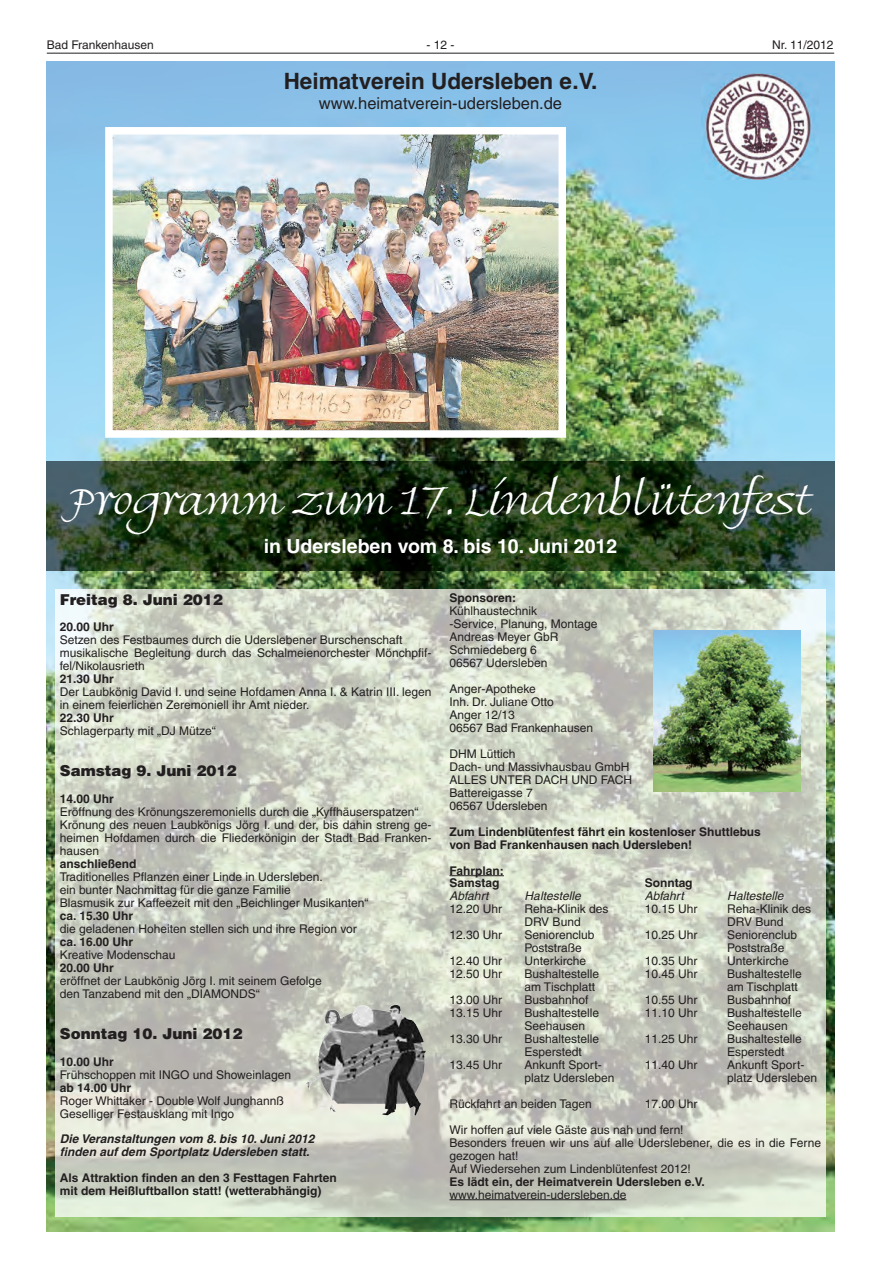
<style>
.page{position:relative;width:881px;height:1263px;background:#fff}
.page>*{position:absolute;margin:0;border:0;box-sizing:border-box;transform-origin:0 0}
.t1{font:37.5px "Fine Hand Plain";letter-spacing:-.04em;color:#fff}
.t2{font:700 22.5px "Helvetica LT";color:#231f20}
.t3{font:700 19.5px "Helvetica LT";color:#fff}
.t4{font:16.5px "Helvetica LT";color:#231f20}
.t5{font:900 15px "Helvetica LT";color:#231f20}
.t6{font:12px/12.9px "Helvetica LT";color:#231f20}
.t7{font:700 12px/12.9px "Helvetica LT";color:#231f20}
.t8{font:italic 700 12px/12.9px "Helvetica LT";letter-spacing:.005em;color:#231f20}
.t9{font:italic 12px "Helvetica LT";letter-spacing:.005em;color:#231f20}
</style>
<div class="page">
<hr style="left:47px;top:53px;width:786px;height:1px;background:#231f20">
<img style="left:47px;top:62px;width:786px;height:1169px">
<img style="left:47px;top:462px;width:786px;height:108px">
<img style="left:114px;top:136px;width:443px;height:293px">
<div style="left:105px;top:127px;width:461px;height:311px;border:8px solid #fff"></div>
<img style="left:55px;top:589px;width:770px;height:628px">
<hr style="left:449px;top:875px;width:54px;height:1px;background:#231f20">
<hr style="left:449px;top:1199px;width:177px;height:1px;background:#231f20">
<img style="left:700px;top:74px;width:118px;height:105px">
<img style="left:653px;top:631px;width:146px;height:161px">
<img style="left:306px;top:1004px;width:120px;height:111px">
<p class="t6" style="left:47px;top:39px;width:109px">Bad Frankenhausen</p>
<p class="t6" style="left:426px;top:39px;width:29px">-12-</p>
<p class="t6" style="left:771px;top:39px;width:63px">Nr. 11/2012</p>
<h2 class="t2" style="left:283px;top:73px;width:315px">Heimatverein Udersleben e.V.</h2>
<h3 class="t4" style="left:319px;top:97px;width:245px">www.heimatverein-udersleben.de</h3>
<h1 class="t1" style="left:69px;top:479px;width:743px">Programm zum 17. Lindenblütenfest</h1>
<h3 class="t3" style="left:264px;top:539px;width:355px">in Udersleben vom 8. bis 10. Juni 2012</h3>
<p class="t5" style="left:60px;top:594px;width:164px">Freitag 8. Juni 2012</p>
<p class="t7" style="left:60px;top:622px;width:55px">20.00 Uhr</p>
<p class="t6" style="left:60px;top:635px;width:373px">Setzen des Festbaumes durch die Uderslebener Burschenschaft musikalische Begleitung durch das Schalmeienorchester Mönchpfif&shy;fel/Nikolausrieth</p>
<p class="t7" style="left:60px;top:674px;width:55px">21.30 Uhr</p>
<p class="t6" style="left:60px;top:687px;width:373px">Der Laubkönig David I. und seine Hofdamen Anna I. &amp; Katrin III. legen in einem feierlichen Zeremoniell ihr Amt nieder.</p>
<p class="t7" style="left:60px;top:713px;width:55px">22.30 Uhr</p>
<p class="t6" style="left:60px;top:726px;width:157px">Schlagerparty mit „DJ Mütze“</p>
<p class="t5" style="left:60px;top:765px;width:178px">Samstag 9. Juni 2012</p>
<p class="t7" style="left:60px;top:794px;width:55px">14.00 Uhr</p>
<p class="t6" style="left:60px;top:807px;width:373px">Eröffnung des Krönungszeremoniells durch die „Kyffhäuserspatzen“ Krönung des neuen Laubkönigs Jörg I. und der, bis dahin streng ge&shy;heimen Hofdamen durch die Fliederkönigin der Stadt Bad Franken&shy;hausen</p>
<p class="t7" style="left:60px;top:858px;width:78px">anschließend</p>
<p class="t6" style="left:60px;top:871px;width:310px">Traditionelles Pflanzen einer Linde in Udersleben.<br>ein bunter Nachmittag für die ganze Familie<br>Blasmusik zur Kaffeezeit mit den „Beichlinger Musikanten“</p>
<p class="t7" style="left:60px;top:910px;width:75px">ca. 15.30 Uhr</p>
<p class="t6" style="left:60px;top:923px;width:298px">die geladenen Hoheiten stellen sich und ihre Region vor</p>
<p class="t7" style="left:60px;top:936px;width:75px">ca. 16.00 Uhr</p>
<p class="t6" style="left:60px;top:949px;width:117px">Kreative Modenschau</p>
<p class="t7" style="left:60px;top:962px;width:55px">20.00 Uhr</p>
<p class="t6" style="left:60px;top:975px;width:263px">eröffnet der Laubkönig Jörg I. mit seinem Gefolge den Tanzabend mit den „DIAMONDS“</p>
<p class="t5" style="left:60px;top:1028px;width:184px">Sonntag 10. Juni 2012</p>
<p class="t7" style="left:60px;top:1056px;width:55px">10.00 Uhr</p>
<p class="t6" style="left:60px;top:1069px;width:233px">Frühschoppen mit INGO und Showeinlagen</p>
<p class="t7" style="left:60px;top:1082px;width:73px">ab 14.00 Uhr</p>
<p class="t6" style="left:60px;top:1095px;width:225px">Roger Whittaker - Double Wolf Junghannß<br>Geselliger Festausklang mit Ingo</p>
<p class="t8" style="left:60px;top:1134px;width:256px">Die Veranstaltungen vom 8. bis 10. Juni 2012 finden auf dem Sportplatz Udersleben statt.</p>
<p class="t7" style="left:60px;top:1173px;width:278px">Als Attraktion finden an den 3 Festtagen Fahrten mit dem Heißluftballon statt! (wetterabhängig)</p>
<p class="t7" style="left:449px;top:593px;width:68px">Sponsoren:</p>
<p class="t6" style="left:449px;top:606px;width:149px">Kühlhaustechnik<br>-Service, Planung, Montage<br>Andreas Meyer GbR<br>Schmiedeberg 6<br>06567 Udersleben</p>
<p class="t6" style="left:449px;top:683px;width:145px">Anger-Apotheke<br>Inh. Dr. Juliane Otto<br>Anger 12/13<br>06567 Bad Frankenhausen</p>
<p class="t6" style="left:449px;top:748px;width:184px">DHM Lüttich<br>Dach- und Massivhausbau GmbH<br>ALLES UNTER DACH UND FACH<br>Battereigasse 7<br>06567 Udersleben</p>
<p class="t7" style="left:449px;top:826px;width:313px">Zum Lindenblütenfest fährt ein kostenloser Shuttlebus von Bad Frankenhausen nach Udersleben!</p>
<p class="t7" style="left:449px;top:865px;width:56px">Fahrplan:<br>Samstag</p>
<p class="t7" style="left:644px;top:878px;width:49px">Sonntag</p>
<p class="t9" style="left:449px;top:892px;width:41px">Abfahrt</p>
<p class="t9" style="left:524px;top:892px;width:58px">Haltestelle</p>
<p class="t9" style="left:644px;top:892px;width:41px">Abfahrt</p>
<p class="t9" style="left:727px;top:892px;width:58px">Haltestelle</p>
<p class="t6" style="left:449px;top:904px;width:54px">12.20 Uhr</p>
<p class="t6" style="left:524px;top:904px;width:85px">Reha-Klinik des</p>
<p class="t6" style="left:644px;top:904px;width:54px">10.15 Uhr</p>
<p class="t6" style="left:727px;top:904px;width:85px">Reha-Klinik des</p>
<p class="t6" style="left:524px;top:917px;width:58px">DRV Bund</p>
<p class="t6" style="left:727px;top:917px;width:58px">DRV Bund</p>
<p class="t6" style="left:449px;top:930px;width:54px">12.30 Uhr</p>
<p class="t6" style="left:524px;top:930px;width:71px">Seniorenclub</p>
<p class="t6" style="left:644px;top:930px;width:54px">10.25 Uhr</p>
<p class="t6" style="left:727px;top:930px;width:71px">Seniorenclub</p>
<p class="t6" style="left:524px;top:943px;width:59px">Poststraße</p>
<p class="t6" style="left:727px;top:943px;width:59px">Poststraße</p>
<p class="t6" style="left:449px;top:956px;width:54px">12.40 Uhr</p>
<p class="t6" style="left:524px;top:956px;width:63px">Unterkirche</p>
<p class="t6" style="left:644px;top:956px;width:54px">10.35 Uhr</p>
<p class="t6" style="left:727px;top:956px;width:63px">Unterkirche</p>
<p class="t6" style="left:449px;top:969px;width:54px">12.50 Uhr</p>
<p class="t6" style="left:524px;top:969px;width:76px">Bushaltestelle</p>
<p class="t6" style="left:644px;top:969px;width:54px">10.45 Uhr</p>
<p class="t6" style="left:727px;top:969px;width:76px">Bushaltestelle</p>
<p class="t6" style="left:524px;top:982px;width:72px">am Tischplatt</p>
<p class="t6" style="left:727px;top:982px;width:72px">am Tischplatt</p>
<p class="t6" style="left:449px;top:994px;width:54px">13.00 Uhr</p>
<p class="t6" style="left:524px;top:994px;width:65px">Busbahnhof</p>
<p class="t6" style="left:644px;top:994px;width:54px">10.55 Uhr</p>
<p class="t6" style="left:727px;top:994px;width:65px">Busbahnhof</p>
<p class="t6" style="left:449px;top:1007px;width:54px">13.15 Uhr</p>
<p class="t6" style="left:524px;top:1007px;width:76px">Bushaltestelle</p>
<p class="t6" style="left:644px;top:1007px;width:54px">11.10 Uhr</p>
<p class="t6" style="left:727px;top:1007px;width:76px">Bushaltestelle</p>
<p class="t6" style="left:524px;top:1020px;width:62px">Seehausen</p>
<p class="t6" style="left:727px;top:1020px;width:62px">Seehausen</p>
<p class="t6" style="left:449px;top:1033px;width:54px">13.30 Uhr</p>
<p class="t6" style="left:524px;top:1033px;width:76px">Bushaltestelle</p>
<p class="t6" style="left:644px;top:1033px;width:54px">11.25 Uhr</p>
<p class="t6" style="left:727px;top:1033px;width:76px">Bushaltestelle</p>
<p class="t6" style="left:524px;top:1046px;width:59px">Esperstedt</p>
<p class="t6" style="left:727px;top:1046px;width:59px">Esperstedt</p>
<p class="t6" style="left:449px;top:1059px;width:54px">13.45 Uhr</p>
<p class="t6" style="left:524px;top:1059px;width:79px">Ankunft Sport-</p>
<p class="t6" style="left:644px;top:1059px;width:54px">11.40 Uhr</p>
<p class="t6" style="left:727px;top:1059px;width:79px">Ankunft Sport-</p>
<p class="t6" style="left:524px;top:1072px;width:91px">platz Udersleben</p>
<p class="t6" style="left:727px;top:1072px;width:91px">platz Udersleben</p>
<p class="t6" style="left:449px;top:1098px;width:144px">Rückfahrt an beiden Tagen</p>
<p class="t6" style="left:449px;top:1092px;width:249px;line-height:26px;text-indent:195px">17.00 Uhr<br>Wir hoffen auf viele Gäste aus nah und fern!</p>
<p class="t6" style="left:449px;top:1137px;width:373px">Besonders freuen wir uns auf alle Uderslebener, die es in die Ferne gezogen hat!<br>Auf Wiedersehen zum Lindenblütenfest 2012!</p>
<p class="t7" style="left:449px;top:1176px;width:257px">Es lädt ein, der Heimatverein Udersleben e.V.</p>
<p class="t6" style="left:449px;top:1189px;width:178px">www.heimatverein-udersleben.de</p>
</div>
